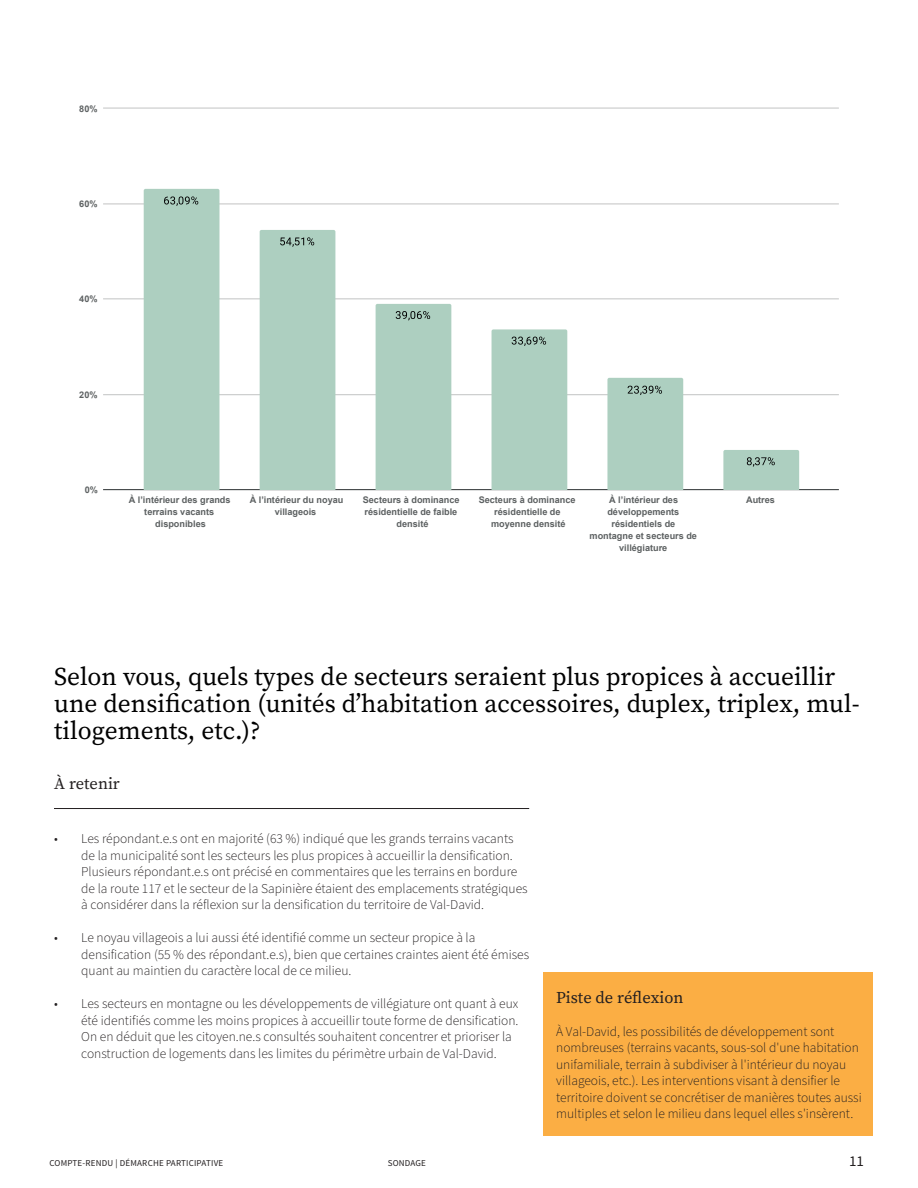
<style>
.page{position:relative;width:918px;height:1188px;background:#fff}
.page>*{position:absolute;margin:0;border:0;box-sizing:border-box;transform-origin:0 0}
.t1{font:25.5px/27px "Source Serif Variable";color:#000}
.t2{font:16.5px "Source Serif Variable";color:#231f20}
.t3{font:15px "Source Sans Pro";color:#231f20}
.t4{font:300 13.5px/16.5px "Source Sans Pro";color:#231f20}
.t5{font:700 9.15px/11.9px "Arial";color:#5d6162;text-align:center}
.t6{font:9px "Source Sans Pro";letter-spacing:.02em;color:#231f20}
</style>
<div class="page">
<div style="left:543px;top:972px;width:330px;height:163px;background:#fbae44"></div>
<hr style="left:103px;top:489px;width:736px;height:1px;background:#292d2f">
<hr style="left:103px;top:394px;width:736px;height:1px;background:#c2c3c3">
<hr style="left:103px;top:298px;width:736px;height:1px;background:#c2c3c3">
<hr style="left:103px;top:203px;width:736px;height:1px;background:#c2c3c3">
<hr style="left:103px;top:108px;width:736px;height:1px;background:#c2c3c3">
<div style="left:144px;top:189px;width:75px;height:301px;background:#adcfc0"></div>
<div style="left:260px;top:230px;width:75px;height:260px;background:#adcfc0"></div>
<div style="left:376px;top:304px;width:75px;height:186px;background:#adcfc0"></div>
<div style="left:492px;top:329px;width:75px;height:161px;background:#adcfc0"></div>
<div style="left:607px;top:378px;width:76px;height:112px;background:#adcfc0"></div>
<div style="left:723px;top:450px;width:76px;height:40px;background:#adcfc0"></div>
<hr style="left:54px;top:808px;width:475px;height:1px;background:#231f20">
<p class="t5" style="left:79px;top:103px;width:20px">80%</p>
<p class="t5" style="left:79px;top:198px;width:20px">60%</p>
<p class="t5" style="left:79px;top:293px;width:20px">40%</p>
<p class="t5" style="left:79px;top:389px;width:20px">20%</p>
<p class="t5" style="left:85px;top:484px;width:15px">0%</p>
<p class="t5" style="left:129px;top:495px;width:103px">À l’intérieur des grands terrains vacants disponibles</p>
<p class="t5" style="left:250px;top:495px;width:95px">À l’intérieur du noyau villageois</p>
<p class="t5" style="left:363px;top:495px;width:98px">Secteurs à dominance résidentielle de faible densité</p>
<p class="t5" style="left:479px;top:495px;width:98px">Secteurs à dominance résidentielle de moyenne densité</p>
<p class="t5" style="left:590px;top:495px;width:109px">À l’intérieur des développements résidentiels de montagne et secteurs de villégiature</p>
<p class="t5" style="left:746px;top:495px;width:30px">Autres</p>
<h1 class="t1" style="left:54px;top:663px;width:807px">Selon vous, quels types de secteurs seraient plus propices à accueillir une densification (unités d’habitation accessoires, duplex, triplex, mul&shy;tilogements, etc.)?</h1>
<p class="t2" style="left:54px;top:773px;width:67px">À retenir</p>
<p class="t4" style="left:81px;top:831px;width:448px;text-indent:-27px">• Les répondant.e.s ont en majorité (63 %) indiqué que les grands terrains vacants de la municipalité sont les secteurs les plus propices à accueillir la densification.<br>Plusieurs répondant.e.s ont précisé en commentaires que les terrains en bordure de la route 117 et le secteur de la Sapinière étaient des emplacements stratégiques à considérer dans la réflexion sur la densification du territoire de Val-David.</p>
<p class="t4" style="left:81px;top:930px;width:449px;text-indent:-27px">• Le noyau villageois a lui aussi été identifié comme un secteur propice à la densification (55 % des répondant.e.s), bien que certaines craintes aient été émises quant au maintien du caractère local de ce milieu.</p>
<p class="t4" style="left:81px;top:996px;width:439px;text-indent:-27px">• Les secteurs en montagne ou les développements de villégiature ont quant à eux été identifiés comme les moins propices à accueillir toute forme de densification.<br>On en déduit que les citoyen.ne.s consultés souhaitent concentrer et prioriser la construction de logements dans les limites du périmètre urbain de Val-David.</p>
<p class="t6" style="left:50px;top:1157px;width:175px">COMPTE-RENDU | DÉMARCHE PARTICIPATIVE</p>
<p class="t6" style="left:388px;top:1157px;width:40px">SONDAGE</p>
<p class="t2" style="left:556px;top:986px;width:129px">Piste de réflexion</p>
<p class="t4" style="left:556px;top:1023px;width:307px">À Val-David, les possibilités de développement sont nombreuses (terrains vacants, sous-sol d'une habitation unifamiliale, terrain à subdiviser à l'intérieur du noyau villageois, etc.). Les interventions visant à densifier le territoire doivent se concrétiser de manières toutes aussi multiples et selon le milieu dans lequel elles s'insèrent.</p>
<p class="t3" style="left:849px;top:1151px;width:16px">11</p>
</div>
